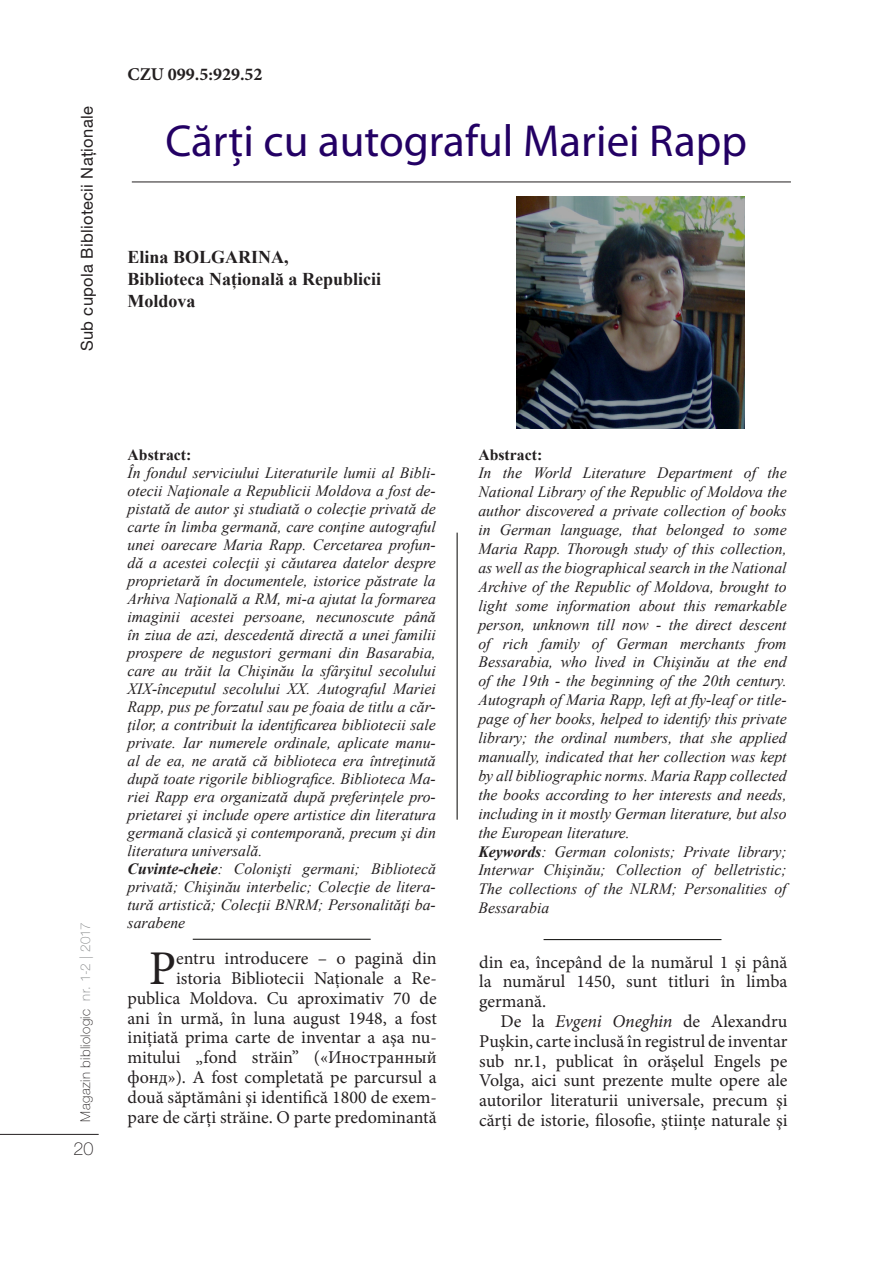
<style>
.page{position:relative;width:893px;height:1263px;background:#fff}
.page>*{position:absolute;margin:0;border:0;box-sizing:border-box;transform-origin:0 0}
.Text_baza{font:48.45px "Minion Pro";color:#231f20}
.t1{font:45px "Myriad Pro";color:#230064}
.Text_baza-2{font:18px/19.8px "Minion Pro";color:#231f20;text-align:justify}
.t2{font:700 18px/21.6px "Times New Roman";color:#231f20}
.Text_baza-3{font:700 18px "Minion Pro";color:#231f20}
.t3{font:100 18px "Helvetica Neue LT Pro";color:#231f20}
.t4{font:16.5px "Helvetica Neue LT Pro";letter-spacing:.02em;color:#231f20}
.Text_baza-4{font:italic 15.75px/18px "Times New Roman";color:#231f20;text-align:justify}
.t5{font:700 15.75px "Times New Roman";color:#231f20}
.t6{font:100 13.5px "Helvetica Neue LT Pro";letter-spacing:.025em;color:#231f20}
.s1{color:#808384}
.s2{font-weight:700}
.s3{font-style:italic}
</style>
<div class="page">
<hr style="left:0;top:1134px;width:99px;height:1px;background:#231f20">
<hr style="left:132px;top:182px;width:659px;height:1px;background:#231f20">
<img style="left:516px;top:197px;width:228px;height:232px">
<hr style="left:457px;top:533px;width:1px;height:287px;background:#050503">
<hr style="left:193px;top:939px;width:178px;height:1px;background:#050503">
<hr style="left:544px;top:939px;width:177px;height:1px;background:#050503">
<p class="t4" style="left:77px;top:351px;width:246px;rotate:-90deg">Sub cupola Bibliotecii Naționale</p>
<p class="Text_baza-3" style="left:128px;top:61px;width:137px">CZU 099.5:929.52</p>
<p class="t1" style="left:165px;top:113px;width:583px">Cărţi cu autograful Mariei Rapp</p>
<p class="t2" style="left:128px;top:246px;width:163px">Elina BOLGARINA,</p>
<p class="t2" style="left:128px;top:268px;width:255px">Biblioteca Națională a Republicii<br>Moldova</p>
<p class="t6" style="left:78px;top:1121px;width:200px;rotate:-90deg">Magazin bibliologic <span class="s1">nr. 1-2 | 2017</span></p>
<p class="t3" style="left:73px;top:1138px;width:22px">20</p>
<p class="t5" style="left:128px;top:444px;width:65px">Abstract:</p>
<p class="Text_baza-4" style="left:128px;top:464px;width:310px">În fondul serviciului Literaturile lumii al Bibli&shy;otecii Naţionale a Republicii Moldova a fost de&shy;pistată de autor şi studiată o colecţie privată de carte în limba germană, care conţine autograful unei oarecare Maria Rapp. Cercetarea profun&shy;dă a acestei colecţii şi căutarea datelor despre proprietară în documentele, istorice păstrate la Arhiva Naţională a RM, mi-a ajutat la formarea imaginii acestei persoane, necunoscute până în ziua de azi, descedentă directă a unei familii prospere de negustori germani din Basarabia, care au trăit la Chişinău la sfârşitul secolului XIX-începutul secolului XX. Autograful Mariei Rapp, pus pe forzatul sau pe foaia de titlu a căr&shy;ţilor, a contribuit la identificarea bibliotecii sale private. Iar numerele ordinale, aplicate manu&shy;al de ea, ne arată că biblioteca era întreţinută după toate rigorile bibliografice. Biblioteca Ma&shy;riei Rapp era organizată după preferințele pro&shy;prietarei şi include opere artistice din literatura germană clasică şi contemporană, precum şi din literatura universală.</p>
<p class="Text_baza-4" style="left:128px;top:860px;width:310px"><span class="s2">Cuvinte-cheie</span>: Colonişti germani; Bibliotecă privată; Chişinău interbelic; Colecţie de litera&shy;tură artistică; Colecţii BNRM; Personalităţi ba&shy;sarabene</p>
<p class="Text_baza-2" style="left:128px;top:949px;width:311px;text-align:right">entru introducere – o pagină din istoria Bibliotecii Naţionale a Re&shy;publica Moldova. Cu aproximativ 70 de ani în urmă, în luna august 1948, a fost iniţiată prima carte de inventar a aşa nu&shy;mitului „fond străin” («Иностранный фонд»). A fost completată pe parcursul a două săptămâni şi identifică 1800 de exem&shy;pare de cărţi străine. O parte predominantă</p>
<p class="Text_baza" style="left:149px;top:936px;width:29px">P</p>
<p class="t5" style="left:478px;top:443px;width:65px">Abstract:</p>
<p class="Text_baza-4" style="left:478px;top:463px;width:310px;line-height:18.9px">In the World Literature Department of the National Library of the Republic of Moldova the author discovered a private collection of books in German language, that belonged to some Maria Rapp. Thorough study of this collection, as well as the biographical search in the National Archive of the Republic of Moldova, brought to light some information about this remarkable person, unknown till now - the direct descent of rich family of German merchants from Bessarabia, who lived in Chişinău at the end of the 19th - the beginning of the 20th century.<br>Autograph of Maria Rapp, left at fly-leaf or title&shy;page of her books, helped to identify this private library; the ordinal numbers, that she applied manually, indicated that her collection was kept by all bibliographic norms. Maria Rapp collected the books according to her interests and needs, including in it mostly German literature, but also the European literature.</p>
<p class="Text_baza-4" style="left:478px;top:841px;width:310px;line-height:18.9px"><span class="s2">Keywords</span>: German colonists; Private library; Interwar Chişinău; Collection of belletristic; The collections of the NLRM; Personalities of Bessarabia</p>
<p class="Text_baza-2" style="left:479px;top:952px;width:310px">din ea, începând de la numărul 1 și până la numărul 1450, sunt titluri în limba germană.</p>
<p class="Text_baza-2" style="left:479px;top:1011px;width:310px;text-indent:21px">De la <span class="s3">Evgeni Oneghin</span> de Alexandru Puşkin, carte inclusă în registrul de inventar sub nr.1, publicat în orăşelul Engels pe Volga, aici sunt prezente multe opere ale autorilor literaturii universale, precum şi cărţi de istorie, filosofie, ştiinţe naturale şi</p>
</div>
